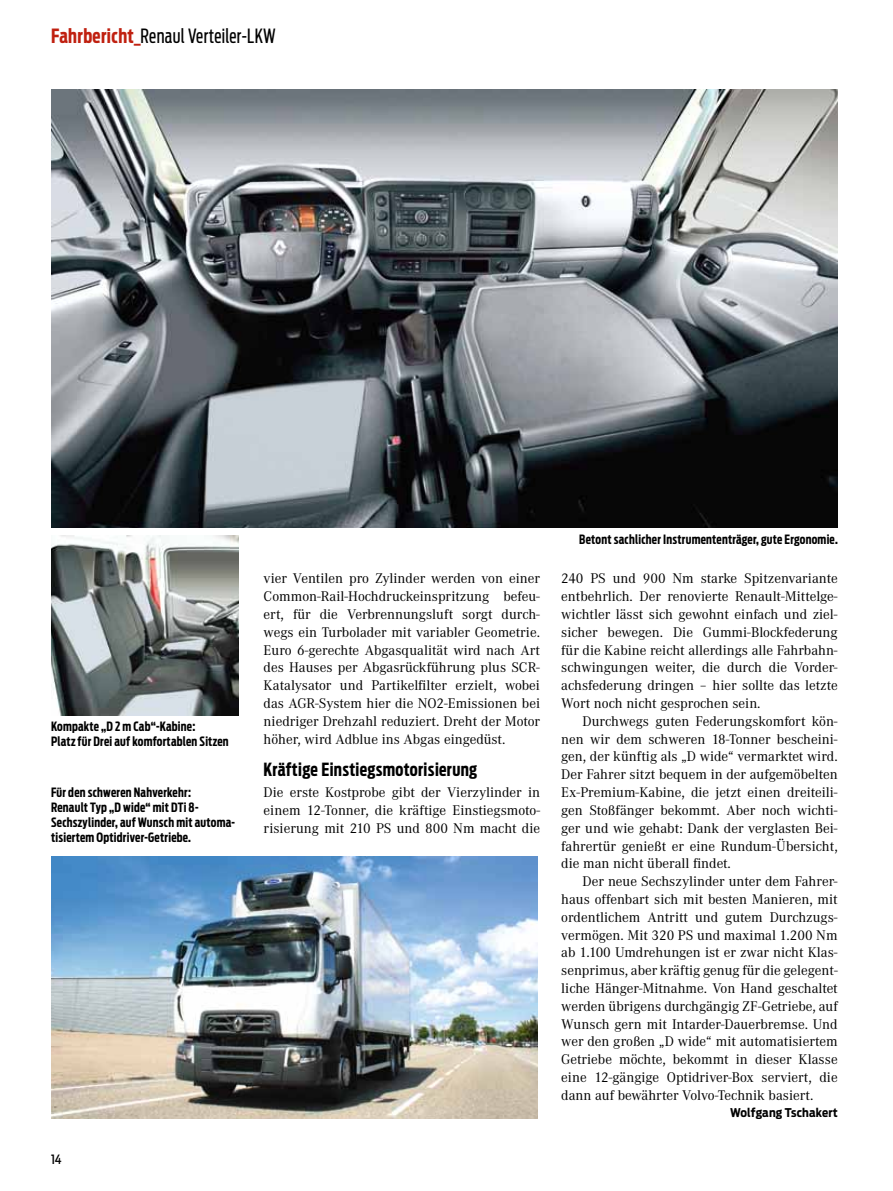
<style>
.page{position:relative;width:893px;height:1191px;background:#fff}
.page>*{position:absolute;margin:0;border:0;box-sizing:border-box;transform-origin:0 0}
.t1{font:19.5px "Antenna Extra Cond";letter-spacing:.02em;color:#000}
.t2{font:700 18px "Antenna Extra Cond";letter-spacing:.02em;color:#000}
.t3{font:14.55px/17.9px "Corporate A";color:#000;text-align:justify}
.t4{font:700 12.75px/15px "Antenna Extra Cond";letter-spacing:.02em;color:#000}
.t5{font:500 12.75px "Antenna Cond";color:#000;scale:.95 1}
.t6{font:700 12px "Antenna Cond";letter-spacing:.015em;color:#000}
.s1{font-weight:700;color:#c02010}
</style>
<div class="page">
<img style="left:51px;top:89px;width:787px;height:438px">
<img style="left:51px;top:535px;width:187px;height:181px">
<img style="left:51px;top:856px;width:487px;height:262px">
<h1 class="t1" style="left:51px;top:24px;width:226px"><span class="s1">Fahrbericht_</span>Renaul Verteiler-LKW</h1>
<p class="t4" style="left:51px;top:719px;width:179px">Kompakte „D 2 m Cab“-Kabine:<br>Platz für Drei auf komfortablen Sitzen</p>
<p class="t4" style="left:51px;top:785px;width:186px">Für den schweren Nahverkehr:<br>Renault Typ „D wide“ mit DTi 8- Sechszylinder, auf Wunsch mit automa&shy;tisiertem Optidriver-Getriebe.</p>
<p class="t5" style="left:51px;top:1151px;width:13px">14</p>
<p class="t3" style="left:264px;top:570px;width:278px">vier Ventilen pro Zylinder werden von einer Common-Rail-Hochdruckeinspritzung befeu&shy;ert, für die Verbrennungsluft sorgt durch&shy;wegs ein Turbolader mit variabler Geometrie.<br>Euro 6-gerechte Abgasqualität wird nach Art des Hauses per Abgasrückführung plus SCR-Katalysator und Partikelfilter erzielt, wobei das AGR-System hier die NO2-Emissionen bei niedriger Drehzahl reduziert. Dreht der Motor höher, wird Adblue ins Abgas eingedüst.</p>
<p class="t2" style="left:264px;top:758px;width:215px">Kräftige Einstiegsmotorisierung</p>
<p class="t3" style="left:264px;top:783px;width:278px">Die erste Kostprobe gibt der Vierzylinder in einem 12-Tonner, die kräftige Einstiegsmoto&shy;risierung mit 210 PS und 800 Nm macht die</p>
<p class="t4" style="left:579px;top:532px;width:260px">Betont sachlicher Instrumententräger, gute Ergonomie.</p>
<p class="t3" style="left:561px;top:570px;width:278px">240 PS und 900 Nm starke Spitzenvariante entbehrlich. Der renovierte Renault-Mittelge&shy;wichtler lässt sich gewohnt einfach und ziel&shy;sicher bewegen. Die Gummi-Blockfederung für die Kabine reicht allerdings alle Fahrbahn&shy;schwingungen weiter, die durch die Vorder&shy;achsfederung dringen – hier sollte das letzte Wort noch nicht gesprochen sein.</p>
<p class="t3" style="left:561px;top:712px;width:278px;text-indent:21px">Durchwegs guten Federungskomfort kön&shy;nen wir dem schweren 18-Tonner bescheini&shy;gen, der künftig als „D wide“ vermarktet wird.<br>Der Fahrer sitzt bequem in der aufgemöbelten Ex-Premium-Kabine, die jetzt einen dreiteili&shy;gen Stoßfänger bekommt. Aber noch wichti&shy;ger und wie gehabt: Dank der verglasten Bei&shy;fahrertür genießt er eine Rundum-Übersicht, die man nicht überall findet.</p>
<p class="t3" style="left:561px;top:872px;width:278px;text-indent:21px">Der neue Sechszylinder unter dem Fahrer&shy;haus offenbart sich mit besten Manieren, mit ordentlichem Antritt und gutem Durchzugs&shy;vermögen. Mit 320 PS und maximal 1.200 Nm ab 1.100 Umdrehungen ist er zwar nicht Klas&shy;senprimus, aber kräftig genug für die gelegent&shy;liche Hänger-Mitnahme. Von Hand geschaltet werden übrigens durchgängig ZF-Getriebe, auf Wunsch gern mit Intarder-Dauerbremse. Und wer den großen „D wide“ mit automatisiertem Getriebe möchte, bekommt in dieser Klasse eine 12-gängige Optidriver-Box serviert, die dann auf bewährter Volvo-Technik basiert.</p>
<p class="t6" style="left:730px;top:1105px;width:109px">Wolfgang Tschakert</p>
</div>
